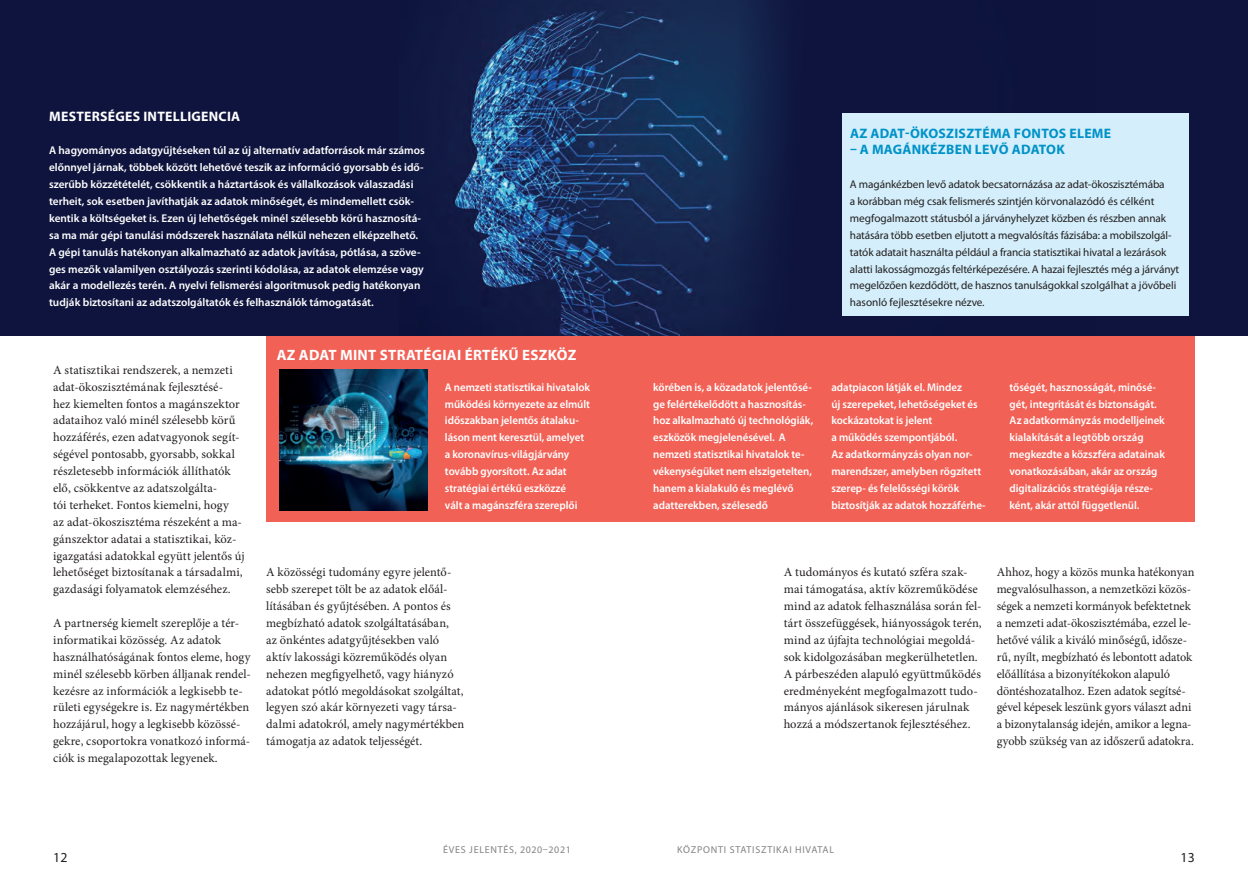
<style>
.page{position:relative;width:1248px;height:886px;background:#fff}
.page>*{position:absolute;margin:0;border:0;box-sizing:border-box;transform-origin:0 0}
.t1{font:700 15px "Myriad Pro";letter-spacing:.02em;color:#fff}
.t2{font:700 13.75px "Myriad Pro";letter-spacing:.02em;color:#0092c8}
.t3{font:700 13.75px "Myriad Pro";letter-spacing:.02em;color:#fff}
.t4{font:13.75px "Myriad Pro";color:#231f20}
.t5{font:12.5px/16.9px "Minion Pro";color:#231f20}
.t6{font:600 11.25px/16.9px "Myriad Pro";color:#fff}
.t7{font:11.25px/16.9px "Myriad Pro";letter-spacing:-.01em;color:#231f20}
.t8{font:10px "Myriad Pro";letter-spacing:.075em;color:#808285}
</style>
<div class="page">
<div style="left:0;top:0;width:1247px;height:336px;background:#0e143d"></div>
<img style="left:452px;top:0;width:643px;height:336px">
<div style="left:266px;top:336px;width:928px;height:186px;background:#f16156"></div>
<img style="left:280px;top:370px;width:147px;height:141px">
<div style="left:842px;top:113px;width:346px;height:202px;background:#d4effb"></div>
<p class="t3" style="left:49px;top:107px;width:193px">MESTERSÉGES INTELLIGENCIA</p>
<p class="t6" style="left:49px;top:142px;width:377px">A hagyományos adatgyűjtéseken túl az új alternatív adatforrások már számos előnnyel járnak, többek között lehetővé teszik az információ gyorsabb és idő&shy;szerűbb közzétételét, csökkentik a háztartások és vállalkozások válaszadási terheit, sok esetben javíthatják az adatok minőségét, és mindemellett csök&shy;kentik a költségeket is. Ezen új lehetőségek minél szélesebb körű hasznosítá&shy;sa ma már gépi tanulási módszerek használata nélkül nehezen elképzelhető.<br>A gépi tanulás hatékonyan alkalmazható az adatok javítása, pótlása, a szöve&shy;ges mezők valamilyen osztályozás szerinti kódolása, az adatok elemzése vagy akár a modellezés terén. A nyelvi felismerési algoritmusok pedig hatékonyan tudják biztosítani az adatszolgáltatók és felhasználók támogatását.</p>
<p class="t1" style="left:277px;top:345px;width:301px">AZ ADAT MINT STRATÉGIAI ÉRTÉKŰ ESZKÖZ</p>
<p class="t2" style="left:850px;top:124px;width:263px">AZ ADAT-ÖKOSZISZTÉMA FONTOS ELEME</p>
<p class="t2" style="left:850px;top:141px;width:216px">– A MAGÁNKÉZBEN LEVŐ ADATOK</p>
<p class="t7" style="left:849px;top:176px;width:331px">A magánkézben levő adatok becsatornázása az adat-ökoszisztémába<br>a korábban még csak felismerés szintjén körvonalazódó és célként megfogalmazott státusból a járványhelyzet közben és részben annak hatására több esetben eljutott a megvalósítás fázisába: a mobilszolgál&shy;tatók adatait használta például a francia statisztikai hivatal a lezárások alatti lakosságmozgás feltérképezésére. A hazai fejlesztés még a járványt megelőzően kezdődött, de hasznos tanulságokkal szolgálhat a jövőbeli hasonló fejlesztésekre nézve.</p>
<p class="t5" style="left:53px;top:361px;width:193px">A statisztikai rendszerek, a nemzeti adat-ökoszisztémának fejlesztésé-<br>hez kiemelten fontos a magánszektor adataihoz való minél szélesebb körű hozzáférés, ezen adatvagyonok segít&shy;ségével pontosabb, gyorsabb, sokkal részletesebb információk állíthatók elő, csökkentve az adatszolgálta-<br>tói terheket. Fontos kiemelni, hogy<br>az adat-ökoszisztéma részeként a ma&shy;gánszektor adatai a statisztikai, köz&shy;igazgatási adatokkal együtt jelentős új lehetőséget biztosítanak a társadalmi, gazdasági folyamatok elemzéséhez.</p>
<p class="t5" style="left:53px;top:615px;width:199px">A partnerség kiemelt szereplője a tér&shy;informatikai közösség. Az adatok használhatóságának fontos eleme, hogy minél szélesebb körben álljanak rendel&shy;kezésre az információk a legkisebb te&shy;rületi egységekre is. Ez nagymértékben hozzájárul, hogy a legkisebb közössé&shy;gekre, csoportokra vonatkozó informá&shy;ciók is megalapozottak legyenek.</p>
<p class="t6" style="left:445px;top:378px;width:147px">A nemzeti statisztikai hivatalok működési környezete az elmúlt időszakban jelentős átalaku&shy;láson ment keresztül, amelyet a koronavírus-világjárvány tovább gyorsított. Az adat stratégiai értékű eszközzé<br>vált a magánszféra szereplői</p>
<p class="t6" style="left:653px;top:378px;width:161px">körében is, a közadatok jelentősé&shy;ge felértékelődött a hasznosítás&shy;hoz alkalmazható új technológiák, eszközök megjelenésével. A nemzeti statisztikai hivatalok te&shy;vékenységüket nem elszigetelten, hanem a kialakuló és meglévő adatterekben, szélesedő</p>
<p class="t6" style="left:831px;top:378px;width:156px">adatpiacon látják el. Mindez<br>új szerepeket, lehetőségeket és kockázatokat is jelent<br>a működés szempontjából.<br>Az adatkormányzás olyan nor&shy;marendszer, amelyben rögzített szerep- és felelősségi körök biztosítják az adatok hozzáférhe-</p>
<p class="t6" style="left:1009px;top:378px;width:157px">tőségét, hasznosságát, minősé&shy;gét, integritását és biztonságát.<br>Az adatkormányzás modelljeinek kialakítását a legtöbb ország megkezdte a közszféra adatainak vonatkozásában, akár az ország digitalizációs stratégiája része&shy;ként, akár attól függetlenül.</p>
<p class="t5" style="left:266px;top:564px;width:199px">A közösségi tudomány egyre jelentő&shy;sebb szerepet tölt be az adatok előál&shy;lításában és gyűjtésében. A pontos és megbízható adatok szolgáltatásában,<br>az önkéntes adatgyűjtésekben való aktív lakossági közreműködés olyan nehezen megfigyelhető, vagy hiányzó adatokat pótló megoldásokat szolgáltat, legyen szó akár környezeti vagy társa&shy;dalmi adatokról, amely nagymértékben támogatja az adatok teljességét.</p>
<p class="t5" style="left:996px;top:564px;width:199px">Ahhoz, hogy a közös munka hatékonyan megvalósulhasson, a nemzetközi közös&shy;ségek a nemzeti kormányok befektetnek a nemzeti adat-ökoszisztémába, ezzel le&shy;hetővé válik a kiváló minőségű, idősze&shy;rű, nyílt, megbízható és lebontott adatok előállítása a bizonyítékokon alapuló döntéshozatalhoz. Ezen adatok segítsé&shy;gével képesek leszünk gyors választ adni a bizonytalanság idején, amikor a legna&shy;gyobb szükség van az időszerű adatokra.</p>
<p class="t5" style="left:783px;top:564px;width:199px">A tudományos és kutató szféra szak&shy;mai támogatása, aktív közreműködése mind az adatok felhasználása során fel&shy;tárt összefüggések, hiányosságok terén, mind az újfajta technológiai megoldá&shy;sok kidolgozásában megkerülhetetlen.<br>A párbeszéden alapuló együttműködés eredményeként megfogalmazott tudo&shy;mányos ajánlások sikeresen járulnak hozzá a módszertanok fejlesztéséhez.</p>
<p class="t8" style="left:443px;top:844px;width:129px">ÉVES JELENTÉS, 2020–2021</p>
<p class="t8" style="left:677px;top:844px;width:158px">KÖZPONTI STATISZTIKAI HIVATAL</p>
<p class="t4" style="left:53px;top:849px;width:16px">12</p>
<p class="t4" style="left:1180px;top:849px;width:16px">13</p>
</div>
